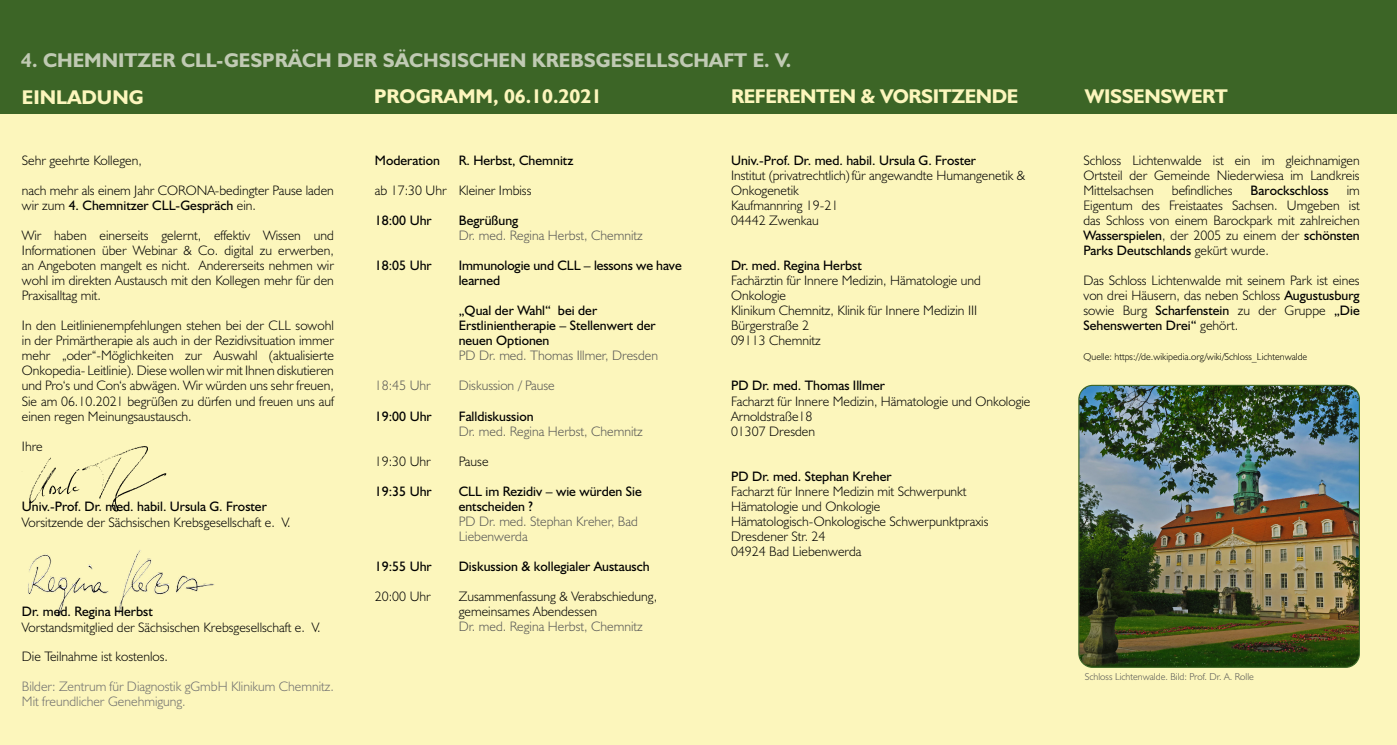
<style>
.page{position:relative;width:1397px;height:745px;background:#fff}
.page>*{position:absolute;margin:0;border:0;box-sizing:border-box;transform-origin:0 0}
.t1{font:700 20px "Humanist 521 BT";color:#c0cab3}
.t2{font:700 20px "Humanist 521 BT";letter-spacing:-.02em;color:#fcf6bc}
.t3{font:700 20px "Humanist 521 BT";color:#fcf6bc}
.t4{font:300 13.75px/15px "Humanist 521 BT";color:#000}
.t5{font:13.75px/15px "Humanist 521 BT";color:#000}
.t6{font:300 13.75px/15px "Humanist 521 BT";color:#565655}
.t7{font:300 13.75px/15px "Humanist 521 BT";color:#6e6e6e}
.t8{font:300 10px "Humanist 521 BT";color:#000}
.t9{font:300 10px "Humanist 521 BT";color:#565655}
.s1{font-weight:400}
</style>
<div class="page">
<div style="left:0;top:68px;width:1396px;height:676px;background:#fcf6bc"></div>
<div style="left:0;top:0;width:1396px;height:113px;background:#3c6526"></div>
<svg style="left:29px;top:446px;width:137px;height:65px"></svg>
<img style="left:28px;top:550px;width:186px;height:67px">
<img style="left:1078px;top:386px;width:281px;height:281px">
<div style="left:1078px;top:384px;width:281px;height:283px;border:1px solid #3c6526;border-radius:14px"></div>
<h1 class="t1" style="left:21px;top:48px;width:771px">4. CHEMNITZER CLL-GESPRÄCH DER SÄCHSISCHEN KREBSGESELLSCHAFT E. V.</h1>
<h1 class="t3" style="left:374px;top:84px;width:229px">PROGRAMM, 06.10.2021</h1>
<h1 class="t2" style="left:731px;top:84px;width:289px">REFERENTEN &amp; VORSITZENDE</h1>
<h1 class="t2" style="left:1084px;top:84px;width:144px">WISSENSWERT</h1>
<h1 class="t3" style="left:22px;top:84px;width:123px">EINLADUNG</h1>
<p class="t4" style="left:22px;top:145px;width:313px;line-height:30px">Sehr geehrte Kollegen,<br>nach mehr als einem Jahr CORONA-bedingter Pause laden</p>
<p class="t4" style="left:22px;top:190px;width:313px;line-height:30px">wir zum <span class="s1">4. Chemnitzer CLL-Gespräch</span> ein.<br>Wir haben einerseits gelernt, effektiv Wissen und</p>
<p class="t4" style="left:22px;top:243px;width:313px;text-align:justify">Informationen über Webinar &amp; Co. digital zu erwerben, an Angeboten mangelt es nicht. Andererseits nehmen wir wohl im direkten Austausch mit den Kollegen mehr für den Praxisalltag mit.</p>
<p class="t4" style="left:22px;top:318px;width:313px;text-align:justify">In den Leitlinienempfehlungen stehen bei der CLL sowohl in der Primärtherapie als auch in der Rezidivsituation immer mehr „oder“-Möglichkeiten zur Auswahl (aktualisierte Onkopedia- Leitlinie). Diese wollen wir mit Ihnen diskutieren und Pro‘s und Con‘s abwägen. Wir würden uns sehr freuen, Sie am 06.10.2021 begrüßen zu dürfen und freuen uns auf einen regen Meinungsaustausch.</p>
<p class="t4" style="left:22px;top:438px;width:22px">Ihre</p>
<p class="t5" style="left:22px;top:498px;width:246px">Univ.-Prof. Dr. med. habil. Ursula G. Froster</p>
<p class="t4" style="left:22px;top:514px;width:270px">Vorsitzende der Sächsischen Krebsgesellschaft e. V.</p>
<p class="t5" style="left:22px;top:603px;width:132px">Dr. med. Regina Herbst</p>
<p class="t4" style="left:22px;top:612px;width:300px;line-height:28.8px">Vorstandsmitglied der Sächsischen Krebsgesellschaft e. V.<br>Die Teilnahme ist kostenlos.</p>
<p class="t7" style="left:22px;top:678px;width:313px">Bilder: Zentrum für Diagnostik gGmbH Klinikum Chemnitz.<br>Mit freundlicher Genehmigung.</p>
<p class="t5" style="left:375px;top:153px;width:66px">Moderation</p>
<p class="t5" style="left:458px;top:153px;width:116px">R. Herbst, Chemnitz</p>
<p class="t4" style="left:375px;top:183px;width:158px">ab 17:30 Uhr Kleiner Imbiss</p>
<p class="t5" style="left:375px;top:213px;width:58px">18:00 Uhr</p>
<p class="t5" style="left:458px;top:213px;width:61px">Begrüßung</p>
<p class="t6" style="left:458px;top:228px;width:185px">Dr. med. Regina Herbst, Chemnitz</p>
<p class="t5" style="left:375px;top:258px;width:58px">18:05 Uhr</p>
<p class="t5" style="left:458px;top:258px;width:224px">Immunologie und CLL – lessons we have learned</p>
<p class="t5" style="left:458px;top:303px;width:198px">„Qual der Wahl“ bei der<br>Erstlinientherapie – Stellenwert der neuen Optionen</p>
<p class="t6" style="left:458px;top:348px;width:201px">PD Dr. med. Thomas Illmer, Dresden</p>
<p class="t6" style="left:375px;top:378px;width:57px">18:45 Uhr</p>
<p class="t6" style="left:458px;top:378px;width:98px">Diskussion / Pause</p>
<p class="t5" style="left:375px;top:408px;width:58px">19:00 Uhr</p>
<p class="t5" style="left:458px;top:408px;width:76px">Falldiskussion</p>
<p class="t6" style="left:458px;top:423px;width:185px">Dr. med. Regina Herbst, Chemnitz</p>
<p class="t4" style="left:375px;top:453px;width:57px">19:30 Uhr</p>
<p class="t4" style="left:458px;top:453px;width:31px">Pause</p>
<p class="t5" style="left:375px;top:483px;width:58px">19:35 Uhr</p>
<p class="t5" style="left:458px;top:483px;width:185px">CLL im Rezidiv – wie würden Sie entscheiden ?</p>
<p class="t6" style="left:458px;top:513px;width:181px">PD Dr. med. Stephan Kreher, Bad<br>Liebenwerda</p>
<p class="t5" style="left:375px;top:558px;width:58px">19:55 Uhr</p>
<p class="t5" style="left:458px;top:558px;width:192px">Diskussion &amp; kollegialer Austausch</p>
<p class="t4" style="left:375px;top:588px;width:57px">20:00 Uhr</p>
<p class="t4" style="left:458px;top:588px;width:200px">Zusammenfassung &amp; Verabschiedung, gemeinsames Abendessen</p>
<p class="t6" style="left:458px;top:618px;width:185px">Dr. med. Regina Herbst, Chemnitz</p>
<p class="t5" style="left:731px;top:153px;width:246px">Univ.-Prof. Dr. med. habil. Ursula G. Froster</p>
<p class="t4" style="left:731px;top:168px;width:296px">Institut (privatrechtlich) für angewandte Humangenetik &amp;<br>Onkogenetik<br>Kaufmannring 19-21<br>04442 Zwenkau</p>
<p class="t5" style="left:731px;top:258px;width:132px">Dr. med. Regina Herbst</p>
<p class="t4" style="left:731px;top:273px;width:251px">Fachärztin für Innere Medizin, Hämatologie und<br>Onkologie<br>Klinikum Chemnitz, Klinik für Innere Medizin III<br>Bürgerstraße 2<br>09113 Chemnitz</p>
<p class="t5" style="left:731px;top:378px;width:155px">PD Dr. med. Thomas Illmer</p>
<p class="t4" style="left:731px;top:393px;width:301px">Facharzt für Innere Medizin, Hämatologie und Onkologie<br>Arnoldstraße18<br>01307 Dresden</p>
<p class="t5" style="left:731px;top:468px;width:162px">PD Dr. med. Stephan Kreher</p>
<p class="t4" style="left:731px;top:483px;width:259px">Facharzt für Innere Medizin mit Schwerpunkt<br>Hämatologie und Onkologie<br>Hämatologisch-Onkologische Schwerpunktpraxis<br>Dresdener Str. 24<br>04924 Bad Liebenwerda</p>
<p class="t4" style="left:1083px;top:153px;width:278px;text-align:justify">Schloss Lichtenwalde ist ein im gleichnamigen Ortsteil der Gemeinde Niederwiesa im Landkreis Mittelsachsen</p>
<p class="t4" style="left:1171px;top:183px;width:62px">befindliches</p>
<p class="t5" style="left:1250px;top:183px;width:79px">Barockschloss</p>
<p class="t4" style="left:1083px;top:183px;width:278px;text-align:justify;text-indent:263px">im Eigentum des Freistaates Sachsen. Umgeben ist das Schloss von einem Barockpark mit zahlreichen <span class="s1">Wasserspielen</span>, der 2005 zu einem der <span class="s1">schönsten Parks Deutschlands</span> gekürt wurde.</p>
<p class="t4" style="left:1083px;top:273px;width:278px;text-align:justify">Das Schloss Lichtenwalde mit seinem Park ist eines von drei Häusern, das neben Schloss <span class="s1">Augustusburg </span>sowie Burg <span class="s1">Scharfenstein</span> zu der Gruppe <span class="s1">„Die Sehenswerten Drei“</span> gehört.</p>
<p class="t8" style="left:1083px;top:350px;width:225px">Quelle: https://de.wikipedia.org/wiki/Schloss_Lichtenwalde</p>
<p class="t9" style="left:1084px;top:670px;width:170px">Schloss Lichtenwalde. Bild: Prof. Dr. A. Rolle</p>
</div>
